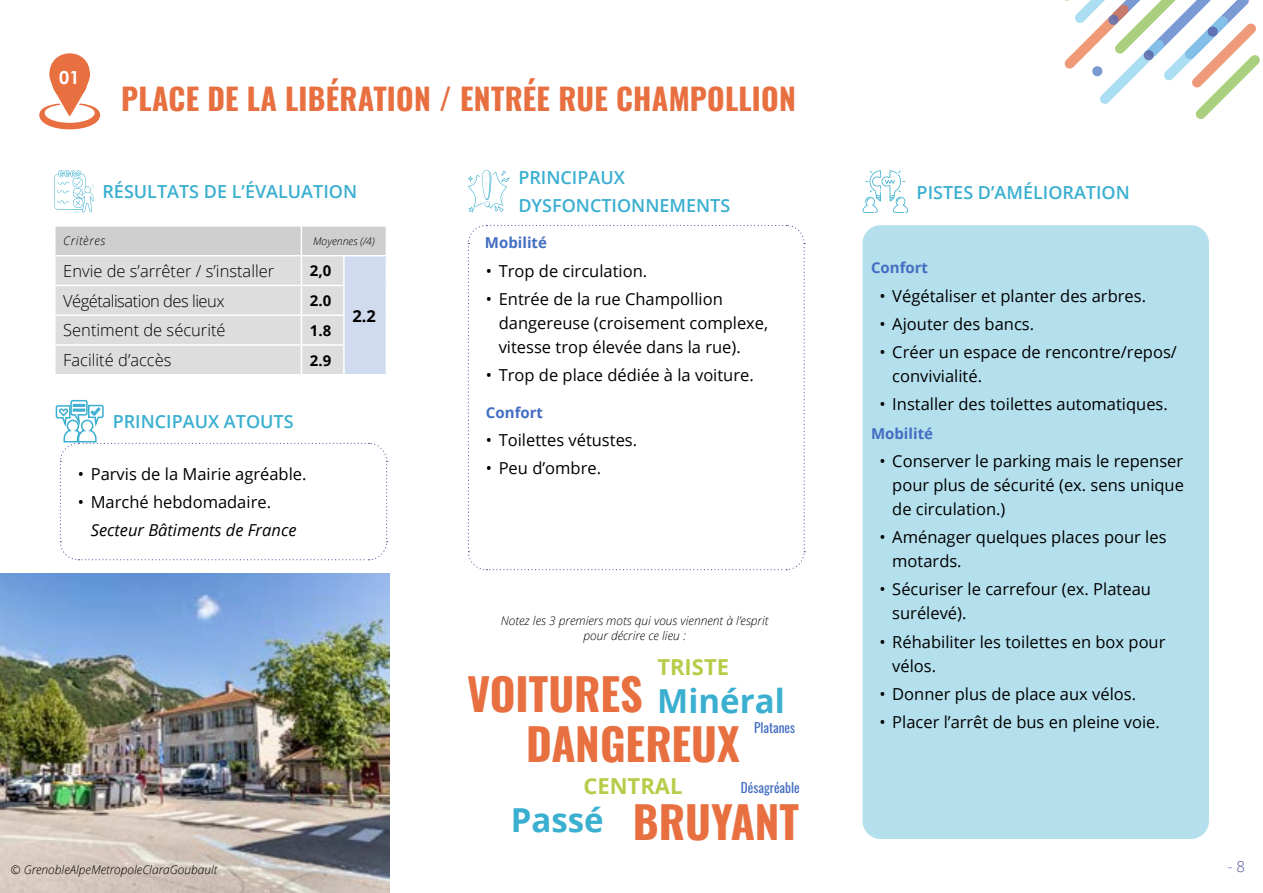
<style>
.page{position:relative;width:1263px;height:893px;background:#fff}
.page>*{position:absolute;margin:0;border:0;box-sizing:border-box;transform-origin:0 0}
.t1{font:44.1px/77.6px "Oswald";color:#e86f40}
.t2{font:700 33px "Open Sans";color:#3aafd0}
.t3{font:30px "Oswald";letter-spacing:.01em;color:#e86f40}
.t4{font:700 22.05px "Open Sans";color:#b7cc49}
.t5{font:600 18px/28.2px "Open Sans";color:#3aafd0}
.t6{font:700 18px "Century Gothic";color:#fff}
.t7{font:16.5px/24px "Open Sans";color:#000}
.t8{font:300 16.5px "Open Sans";color:#000}
.t9{font:italic 16.5px "Open Sans";color:#000}
.t10{font:300 16.5px "Open Sans";letter-spacing:-.03em;color:#000}
.t11{font:700 16.5px "Open Sans";color:#000}
.t12{font:700 15px "Open Sans";color:#436dc1}
.t13{font:700 15px "Open Sans";color:#000}
.t14{font:300 15px "Open Sans";color:#51519b}
.t15{font:13.2px "Oswald";color:#436dc1}
.t16{font:italic 300 12px/14.4px "Open Sans";color:#000;text-align:center}
.t17{font:italic 300 12px "Open Sans";letter-spacing:.05em;color:#000}
.t18{font:italic 300 10.5px "Open Sans";color:#000}
.s1{font-family:"Open Sans";font-weight:700;font-size:33px;color:#3aafd0}
</style>
<div class="page">
<svg style="left:1064px;top:0;width:196px;height:119px"></svg>
<div style="left:862px;top:225px;width:347px;height:614px;background:#b4e0ed;border-radius:18px"></div>
<svg style="left:39px;top:53px;width:61px;height:76px"></svg>
<div style="left:52px;top:56px;width:35px;height:44px;background:#e86f40;border-radius:18px"></div>
<svg style="left:467px;top:224px;width:338px;height:347px"></svg>
<svg style="left:55px;top:226px;width:332px;height:148px"></svg>
<svg style="left:54px;top:170px;width:40px;height:43px"></svg>
<svg style="left:862px;top:170px;width:46px;height:43px"></svg>
<svg style="left:468px;top:170px;width:42px;height:42px"></svg>
<svg style="left:55px;top:400px;width:333px;height:161px"></svg>
<img style="left:0;top:573px;width:389px;height:320px">
<p class="t6" style="left:59px;top:64px;width:22px">01</p>
<h3 class="t3" style="left:121px;top:72px;width:676px">PLACE DE LA LIBÉRATION / ENTRÉE RUE CHAMPOLLION</h3>
<p class="t5" style="left:102px;top:177px;width:256px">RÉSULTATS DE L’ÉVALUATION</p>
<p class="t5" style="left:518px;top:163px;width:213px">PRINCIPAUX<br>DYSFONCTIONNEMENTS</p>
<p class="t5" style="left:917px;top:178px;width:215px">PISTES D’AMÉLIORATION</p>
<p class="t17" style="left:63px;top:233px;width:43px">Critères</p>
<p class="t18" style="left:313px;top:234px;width:63px">Moyennes (/4)</p>
<p class="t8" style="left:63px;top:260px;width:213px">Envie de s’arrêter / s’installer</p>
<p class="t13" style="left:310px;top:260px;width:23px">2,0</p>
<p class="t11" style="left:352px;top:304px;width:25px">2.2</p>
<p class="t10" style="left:63px;top:289px;width:163px">Végétalisation des lieux</p>
<p class="t13" style="left:310px;top:290px;width:23px">2.0</p>
<p class="t8" style="left:63px;top:319px;width:164px">Sentiment de sécurité</p>
<p class="t13" style="left:310px;top:320px;width:23px">1.8</p>
<p class="t8" style="left:63px;top:349px;width:110px">Facilité d’accès</p>
<p class="t13" style="left:310px;top:350px;width:23px">2.9</p>
<p class="t5" style="left:113px;top:407px;width:182px">PRINCIPAUX ATOUTS</p>
<p class="t7" style="left:78px;top:461px;width:230px">• Parvis de la Mairie agréable.</p>
<p class="t7" style="left:78px;top:489px;width:195px">• Marché hebdomadaire.</p>
<p class="t9" style="left:91px;top:519px;width:207px">Secteur Bâtiments de France</p>
<p class="t16" style="left:11px;top:862px;width:208px">© GrenobleAlpeMetropoleClaraGoubault</p>
<p class="t12" style="left:485px;top:232px;width:64px">Mobilité</p>
<p class="t7" style="left:486px;top:258px;width:163px">• Trop de circulation.</p>
<p class="t7" style="left:499px;top:286px;width:271px;text-indent:-13px">• Entrée de la rue Champollion dangereuse (croisement complexe, vitesse trop élevée dans la rue).</p>
<p class="t7" style="left:486px;top:363px;width:269px">• Trop de place dédiée à la voiture.</p>
<p class="t12" style="left:486px;top:402px;width:59px">Confort</p>
<p class="t7" style="left:486px;top:428px;width:153px">• Toilettes vétustes.</p>
<p class="t7" style="left:486px;top:456px;width:117px">• Peu d’ombre.</p>
<p class="t16" style="left:501px;top:613px;width:269px">Notez les 3 premiers mots qui vous viennent à l’esprit pour décrire ce lieu :</p>
<h3 class="t4" style="left:657px;top:651px;width:73px">TRISTE</h3>
<h1 class="t1" style="left:467px;top:650px;width:319px">VOITURES <span class="s1">Minéral</span></h1>
<p class="t15" style="left:754px;top:716px;width:42px">Platanes</p>
<h1 class="t1" style="left:633px;top:701px;width:168px;text-indent:-107px">DANGEREUX<br>BRUYANT</h1>
<h3 class="t4" style="left:583px;top:770px;width:101px">CENTRAL</h3>
<p class="t15" style="left:741px;top:776px;width:60px">Désagréable</p>
<h2 class="t2" style="left:511px;top:797px;width:95px">Passé</h2>
<p class="t12" style="left:871px;top:257px;width:59px">Confort</p>
<p class="t7" style="left:879px;top:283px;width:268px">• Végétaliser et planter des arbres.</p>
<p class="t7" style="left:879px;top:311px;width:156px">• Ajouter des bancs.</p>
<p class="t7" style="left:892px;top:340px;width:286px;text-indent:-13px">• Créer un espace de rencontre/repos/ convivialité.</p>
<p class="t7" style="left:879px;top:392px;width:290px">• Installer des toilettes automatiques.</p>
<p class="t12" style="left:871px;top:423px;width:64px">Mobilité</p>
<p class="t7" style="left:892px;top:448px;width:293px;text-align:justify;text-indent:-13px">• Conserver le parking mais le repenser pour plus de sécurité (ex. sens unique de circulation.)</p>
<p class="t7" style="left:892px;top:525px;width:276px;text-indent:-13px">• Aménager quelques places pour les motards.</p>
<p class="t7" style="left:892px;top:577px;width:260px;text-indent:-13px">• Sécuriser le carrefour (ex. Plateau surélevé).</p>
<p class="t7" style="left:892px;top:629px;width:275px;text-indent:-13px">• Réhabiliter les toilettes en box pour vélos.</p>
<p class="t7" style="left:879px;top:682px;width:258px">• Donner plus de place aux vélos.</p>
<p class="t7" style="left:879px;top:710px;width:282px">• Placer l’arrêt de bus en pleine voie.</p>
<p class="t14" style="left:1228px;top:856px;width:19px">- 8</p>
</div>
